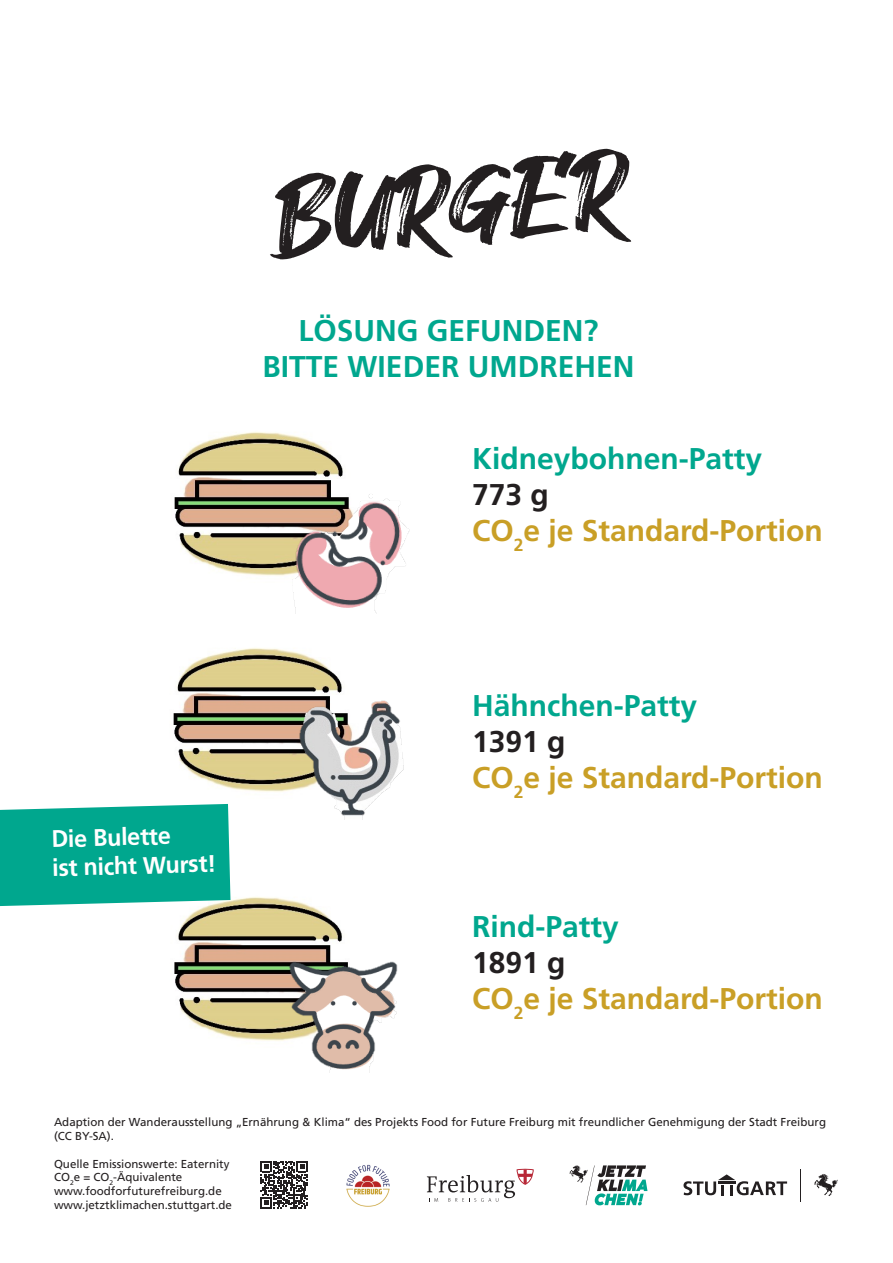
<style>
.page{position:relative;width:893px;height:1263px;background:#fff}
.page>*{position:absolute;margin:0;border:0;box-sizing:border-box;transform-origin:0 0}
.t1{font:109.95px "Hey August";color:#231f20}
.t2{font:700 30px/36px "Frutiger LT Com";color:#c99f26}
.t3{font:700 30px/36px "Frutiger LT Com";color:#00a78e;text-align:center}
.t4{font:700 24px/28.8px "Frutiger LT Com";color:#fff}
.t5{font:11.55px/13.8px "Frutiger LT Com";color:#231f20}
.s1{color:#231f20}
</style>
<div class="page">
<img style="left:174px;top:432px;width:169px;height:144px">
<img style="left:280px;top:473px;width:130px;height:140px">
<img style="left:173px;top:648px;width:160px;height:144px">
<img style="left:277px;top:673px;width:127px;height:147px">
<img style="left:174px;top:886px;width:167px;height:155px">
<img style="left:272px;top:932px;width:126px;height:141px">
<div style="left:0;top:804px;width:230px;height:102px;background:#00a78e"></div>
<svg style="left:260px;top:1161px;width:48px;height:47px"></svg>
<img style="left:346px;top:1164px;width:44px;height:43px">
<svg style="left:427px;top:1169px;width:107px;height:33px"></svg>
<svg style="left:683px;top:1174px;width:104px;height:21px"></svg>
<svg style="left:814px;top:1174px;width:24px;height:22px"></svg>
<hr style="left:800px;top:1169px;width:1px;height:32px;background:#231f20">
<svg style="left:569px;top:1165px;width:78px;height:40px"></svg>
<h1 class="t1" style="left:267px;top:163px;width:357px;rotate:-5deg">BURGER</h1>
<h2 class="t3" style="left:263px;top:312px;width:373px">LÖSUNG GEFUNDEN?<br>BITTE WIEDER UMDREHEN</h2>
<h2 class="t3" style="left:472px;top:441px;width:292px">Kidneybohnen-Patty</h2>
<h2 class="t2" style="left:472px;top:477px;width:352px"><span class="s1">773 g<br></span>CO<sub>2</sub>e je Standard-Portion</h2>
<h3 class="t4" style="left:51px;top:825px;width:166px;rotate:-2deg">Die Bulette<br>ist nicht Wurst!</h3>
<h2 class="t3" style="left:472px;top:688px;width:227px">Hähnchen-Patty</h2>
<h2 class="t2" style="left:472px;top:724px;width:352px"><span class="s1">1391 g<br></span>CO<sub>2</sub>e je Standard-Portion</h2>
<h2 class="t3" style="left:472px;top:908px;width:148px">Rind-Patty</h2>
<h2 class="t2" style="left:472px;top:944px;width:352px"><span class="s1">1891 g<br></span>CO<sub>2</sub>e je Standard-Portion</h2>
<p class="t5" style="left:54px;top:1115px;width:774px">Adaption der Wanderausstellung „Ernährung &amp; Klima“ des Projekts Food for Future Freiburg mit freundlicher Genehmigung der Stadt Freiburg (CC BY-SA).</p>
<p class="t5" style="left:54px;top:1156px;width:180px">Quelle Emissionswerte: Eaternity<br>CO<sub>2</sub>e = CO<sub>2</sub>-Äquivalente www.foodforfuturefreiburg.de www.jetztklimachen.stuttgart.de</p>
</div>
